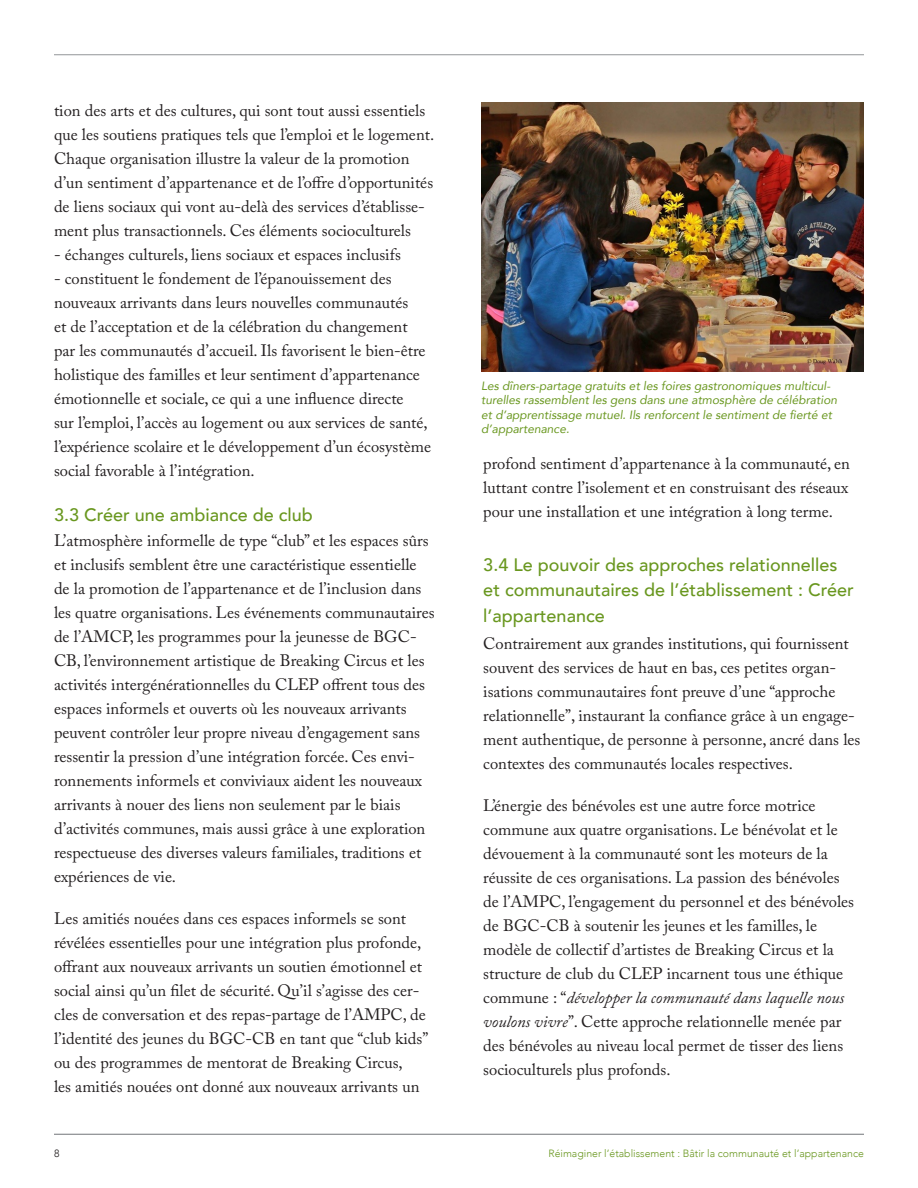
<style>
.page{position:relative;width:918px;height:1188px;background:#fff}
.page>*{position:absolute;margin:0;border:0;box-sizing:border-box;transform-origin:0 0}
.t1{font:500 18px/25.5px "Avenir";color:#69971f}
.t2{font:16.5px/24px "Adobe Caslon Pro";color:#231f20}
.t3{font:italic 12px/14.4px "Avenir";color:#69971f}
.t4{font:300 10.5px "Avenir";color:#69971f}
.t5{font:300 10.5px "Avenir";color:#231f20}
.s1{font-style:italic}
</style>
<div class="page">
<hr style="left:54px;top:54px;width:810px;height:1px;background:#939598">
<hr style="left:54px;top:1134px;width:810px;height:1px;background:#939598">
<img style="left:481px;top:103px;width:382px;height:268px">
<p class="t2" style="left:54px;top:98px;width:382px">tion des arts et des cultures, qui sont tout aussi essentiels que les soutiens pratiques tels que l’emploi et le logement.<br>Chaque organisation illustre la valeur de la promotion d’un sentiment d’appartenance et de l’offre d’opportunités de liens sociaux qui vont au-delà des services d’établisse&shy;ment plus transactionnels. Ces éléments socioculturels</p>
<p class="t2" style="left:54px;top:242px;width:348px">- échanges culturels, liens sociaux et espaces inclusifs</p>
<p class="t2" style="left:54px;top:266px;width:379px">- constituent le fondement de l’épanouissement des nouveaux arrivants dans leurs nouvelles communautés<br>et de l’acceptation et de la célébration du changement par les communautés d’accueil. Ils favorisent le bien-être holistique des familles et leur sentiment d’appartenance émotionnelle et sociale, ce qui a une influence directe<br>sur l’emploi, l’accès au logement ou aux services de santé, l’expérience scolaire et le développement d’un écosystème social favorable à l’intégration.</p>
<p class="t1" style="left:54px;top:501px;width:260px">3.3 Créer une ambiance de club</p>
<p class="t2" style="left:54px;top:529px;width:382px">L’atmosphère informelle de type “club” et les espaces sûrs et inclusifs semblent être une caractéristique essentielle de la promotion de l’appartenance et de l’inclusion dans les quatre organisations. Les événements communautaires de l’AMCP, les programmes pour la jeunesse de BGC-CB, l’environnement artistique de Breaking Circus et les activités intergénérationnelles du CLEP offrent tous des espaces informels et ouverts où les nouveaux arrivants peuvent contrôler leur propre niveau d’engagement sans ressentir la pression d’une intégration forcée. Ces envi&shy;ronnements informels et conviviaux aident les nouveaux arrivants à nouer des liens non seulement par le biais d’activités communes, mais aussi grâce à une exploration respectueuse des diverses valeurs familiales, traditions et expériences de vie.</p>
<p class="t2" style="left:54px;top:907px;width:376px">Les amitiés nouées dans ces espaces informels se sont révélées essentielles pour une intégration plus profonde, offrant aux nouveaux arrivants un soutien émotionnel et social ainsi qu’un filet de sécurité. Qu’il s’agisse des cer&shy;cles de conversation et des repas-partage de l’AMPC, de l’identité des jeunes du BGC-CB en tant que “club kids” ou des programmes de mentorat de Breaking Circus,<br>les amitiés nouées ont donné aux nouveaux arrivants un</p>
<p class="t5" style="left:54px;top:1148px;width:7px">8</p>
<p class="t3" style="left:481px;top:379px;width:357px">Les dîners-partage gratuits et les foires gastronomiques multicul&shy;turelles rassemblent les gens dans une atmosphère de célébration et d’apprentissage mutuel. Ils renforcent le sentiment de fierté et d’appartenance.</p>
<p class="t2" style="left:483px;top:451px;width:368px;text-align:justify">profond sentiment d’appartenance à la communauté, en luttant contre l’isolement et en construisant des réseaux pour une installation et une intégration à long terme.</p>
<p class="t1" style="left:483px;top:551px;width:372px">3.4 Le pouvoir des approches relationnelles et communautaires de l’établissement : Créer l’appartenance</p>
<p class="t2" style="left:483px;top:631px;width:379px">Contrairement aux grandes institutions, qui fournissent souvent des services de haut en bas, ces petites organ&shy;isations communautaires font preuve d’une “approche relationnelle”, instaurant la confiance grâce à un engage&shy;ment authentique, de personne à personne, ancré dans les contextes des communautés locales respectives.</p>
<p class="t2" style="left:483px;top:793px;width:372px">L’énergie des bénévoles est une autre force motrice commune aux quatre organisations. Le bénévolat et le dévouement à la communauté sont les moteurs de la réussite de ces organisations. La passion des bénévoles de l’AMPC, l’engagement du personnel et des bénévoles de BGC-CB à soutenir les jeunes et les familles, le modèle de collectif d’artistes de Breaking Circus et la structure de club du CLEP incarnent tous une éthique commune : “<span class="s1">développer la communauté dans laquelle nous voulons vivre</span>”. Cette approche relationnelle menée par des bénévoles au niveau local permet de tisser des liens socioculturels plus profonds.</p>
<p class="t4" style="left:548px;top:1148px;width:317px">Réimaginer l’établissement : Bâtir la communauté et l’appartenance</p>
</div>
